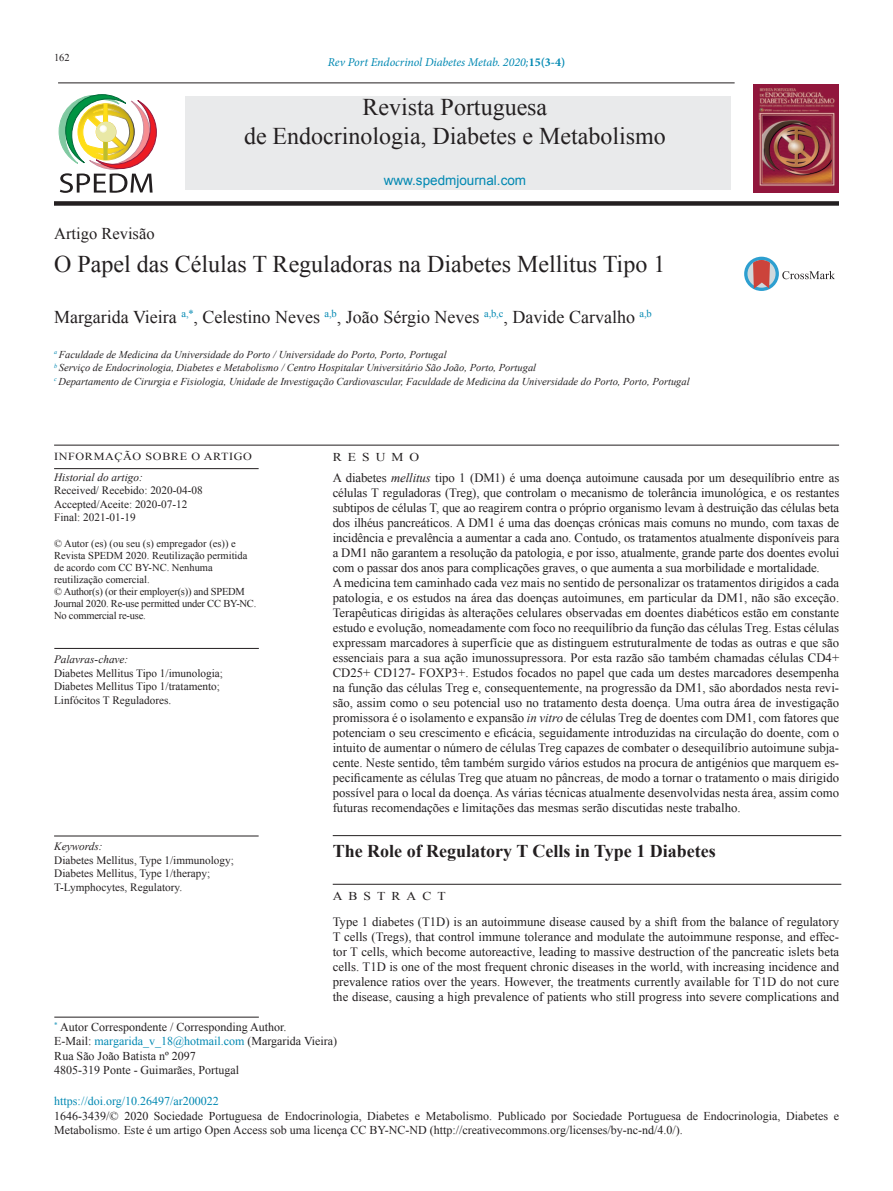
<style>
.page{position:relative;width:893px;height:1191px;background:#fff}
.page>*{position:absolute;margin:0;border:0;box-sizing:border-box;transform-origin:0 0}
.t1{font:24px/28.8px "Times New Roman";color:#231f20;text-align:center}
.t2{font:18px "Times New Roman";color:#231f20}
.t3{font:700 18px "Times New Roman";color:#231f20}
.t4{font:16.5px "Times New Roman";color:#231f20}
.t5{font:13.5px "Arial";color:#0088b2}
.t6{font:12.75px/15px "Times New Roman";color:#231f20}
.t7{font:12px/14.4px "Times New Roman";color:#231f20}
.t8{font:italic 12px "Minion Pro";letter-spacing:-.005em;color:#0088b2}
.t9{font:12px "Times New Roman";color:#0088b2}
.t10{font:12px "Times New Roman";letter-spacing:.45em;color:#231f20;scale:1.12 1}
.t11{font:12px "Times New Roman";color:#231f20;scale:1.12 1}
.t12{font:11.25px/13.5px "Times New Roman";color:#231f20}
.t13{font:italic 11.25px "Times New Roman";color:#231f20}
.t14{font:10.8px "Times New Roman";letter-spacing:.05em;color:#231f20;scale:1.13 1}
.t15{font:italic 10.5px/13.5px "Times New Roman";color:#231f20}
.t16{font:10.5px/12px "Times New Roman";color:#231f20}
.s1{font-weight:700;font-style:normal}
.s2{font-style:italic}
.s3{color:#0088b2}
</style>
<div class="page">
<hr style="left:58px;top:83px;width:677px;height:1px;background:#231f20">
<div style="left:54px;top:201px;width:785px;height:5px;background:#231f20"></div>
<div style="left:185px;top:96px;width:545px;height:94px;background:#e9eaeb"></div>
<img style="left:754px;top:84px;width:85px;height:108px">
<svg style="left:59px;top:94px;width:98px;height:99px"></svg>
<div style="left:744px;top:257px;width:35px;height:34px;background:#2d9fd0;border-radius:50%"></div>
<svg style="left:747px;top:260px;width:29px;height:28px"></svg>
<svg style="left:753px;top:260px;width:17px;height:29px"></svg>
<svg style="left:782px;top:271px;width:53px;height:8px"></svg>
<hr style="left:54px;top:445px;width:785px;height:1px;background:#231f20">
<hr style="left:54px;top:468px;width:205px;height:1px;background:#231f20">
<hr style="left:333px;top:835px;width:508px;height:1px;background:#231f20">
<hr style="left:54px;top:1017px;width:205px;height:1px;background:#231f20">
<hr style="left:54px;top:648px;width:205px;height:1px;background:#231f20">
<hr style="left:54px;top:835px;width:205px;height:1px;background:#231f20">
<hr style="left:333px;top:884px;width:508px;height:1px;background:#231f20">
<p class="t16" style="left:54px;top:52px;width:17px">162</p>
<p class="t8" style="left:328px;top:54px;width:239px">Rev Port Endocrinol Diabetes Metab. 2020;<span class="s1">15(3-4)</span></p>
<h1 class="t1" style="left:244px;top:92px;width:423px">Revista Portuguesa<br>de Endocrinologia, Diabetes e Metabolismo</h1>
<p class="t5" style="left:384px;top:173px;width:144px">www.spedmjournal.com</p>
<p class="t4" style="left:54px;top:223px;width:102px">Artigo Revisão</p>
<h1 class="t1" style="left:54px;top:249px;width:613px">O Papel das Células T Reguladoras na Diabetes Mellitus Tipo 1</h1>
<h2 class="t2" style="left:54px;top:304px;width:599px">Margarida Vieira <sup>a,*</sup>, Celestino Neves <sup>a,b</sup>, João Sérgio Neves <sup>a,b,c</sup>, Davide Carvalho <sup>a,b</sup></h2>
<p class="t15" style="left:54px;top:347px;width:637px"><sup>a</sup> Faculdade de Medicina da Universidade do Porto / Universidade do Porto, Porto, Portugal<br><sup>b</sup> Serviço de Endocrinologia, Diabetes e Metabolismo / Centro Hospitalar Universitário São João, Porto, Portugal<br><sup>c</sup> Departamento de Cirurgia e Fisiologia, Unidade de Investigação Cardiovascular, Faculdade de Medicina da Universidade do Porto, Porto, Portugal</p>
<p class="t14" style="left:54px;top:449px;width:177px">INFORMAÇÃO SOBRE O ARTIGO</p>
<p class="t11" style="left:333px;top:449px;width:79px">RESUMO</p>
<p class="t6" style="left:333px;top:470px;width:508px">A diabetes <span class="s2">mellitus</span> tipo 1 (DM1) é uma doença autoimune causada por um desequilíbrio entre as células T reguladoras (Treg), que controlam o mecanismo de tolerância imunológica, e os restantes subtipos de células T, que ao reagirem contra o próprio organismo levam à destruição das células beta dos ilhéus pancreáticos. A DM1 é uma das doenças crónicas mais comuns no mundo, com taxas de incidência e prevalência a aumentar a cada ano. Contudo, os tratamentos atualmente disponíveis para a DM1 não garantem a resolução da patologia, e por isso, atualmente, grande parte dos doentes evolui com o passar dos anos para complicações graves, o que aumenta a sua morbilidade e mortalidade.<br>A medicina tem caminhado cada vez mais no sentido de personalizar os tratamentos dirigidos a cada patologia, e os estudos na área das doenças autoimunes, em particular da DM1, não são exceção.<br>Terapêuticas dirigidas às alterações celulares observadas em doentes diabéticos estão em constante estudo e evolução, nomeadamente com foco no reequilíbrio da função das células Treg. Estas células expressam marcadores à superfície que as distinguem estruturalmente de todas as outras e que são essenciais para a sua ação imunossupressora. Por esta razão são também chamadas células CD4+ CD25+ CD127- FOXP3+. Estudos focados no papel que cada um destes marcadores desempenha na função das células Treg e, consequentemente, na progressão da DM1, são abordados nesta revi&shy;são, assim como o seu potencial uso no tratamento desta doença. Uma outra área de investigação promissora é o isolamento e expansão <span class="s2">in vitro</span> de células Treg de doentes com DM1, com fatores que potenciam o seu crescimento e eficácia, seguidamente introduzidas na circulação do doente, com o intuito de aumentar o número de células Treg capazes de combater o desequilíbrio autoimune subja&shy;cente. Neste sentido, têm também surgido vários estudos na procura de antigénios que marquem es&shy;pecificamente as células Treg que atuam no pâncreas, de modo a tornar o tratamento o mais dirigido possível para o local da doença. As várias técnicas atualmente desenvolvidas nesta área, assim como futuras recomendações e limitações das mesmas serão discutidas neste trabalho.</p>
<p class="t13" style="left:54px;top:469px;width:90px">Historial do artigo:</p>
<p class="t12" style="left:54px;top:484px;width:150px">Received/ Recebido: 2020-04-08<br>Accepted/Aceite: 2020-07-12<br>Final: 2021-01-19</p>
<p class="t16" style="left:54px;top:537px;width:204px">© Autor (es) (ou seu (s) empregador (es)) e Revista SPEDM 2020. Reutilização permitida de acordo com CC BY-NC. Nenhuma reutilização comercial.<br>© Author(s) (or their employer(s)) and SPEDM Journal 2020. Re-use permitted under CC BY-NC.<br>No commercial re-use.</p>
<p class="t13" style="left:54px;top:651px;width:76px">Palavras-chave:</p>
<p class="t12" style="left:54px;top:666px;width:171px">Diabetes Mellitus Tipo 1/imunologia;<br>Diabetes Mellitus Tipo 1/tratamento;<br>Linfócitos T Reguladores.</p>
<p class="t13" style="left:54px;top:839px;width:50px">Keywords:</p>
<p class="t12" style="left:54px;top:853px;width:181px">Diabetes Mellitus, Type 1/immunology;<br>Diabetes Mellitus, Type 1/therapy;<br>T-Lymphocytes, Regulatory.</p>
<h2 class="t3" style="left:333px;top:839px;width:385px">The Role of Regulatory T Cells in Type 1 Diabetes</h2>
<p class="t10" style="left:333px;top:888px;width:102px">ABSTRACT</p>
<p class="t6" style="left:333px;top:914px;width:508px;text-align:justify">Type 1 diabetes (T1D) is an autoimmune disease caused by a shift from the balance of regulatory T cells (Tregs), that control immune tolerance and modulate the autoimmune response, and effec&shy;tor T cells, which become autoreactive, leading to massive destruction of the pancreatic islets beta cells. T1D is one of the most frequent chronic diseases in the world, with increasing incidence and prevalence ratios over the years. However, the treatments currently available for T1D do not cure the disease, causing a high prevalence of patients who still progress into severe complications and</p>
<p class="t7" style="left:54px;top:1019px;width:284px"><sup>*</sup> Autor Correspondente / Corresponding Author.<br>E-Mail: <span class="s3">margarida_v_18@hotmail.com</span> (Margarida Vieira)<br>Rua São João Batista nº 2097<br>4805-319 Ponte - Guimarães, Portugal</p>
<p class="t9" style="left:54px;top:1093px;width:166px">https://doi.org/10.26497/ar200022</p>
<p class="t7" style="left:54px;top:1108px;width:786px">1646-3439/© 2020 Sociedade Portuguesa de Endocrinologia, Diabetes e Metabolismo. Publicado por Sociedade Portuguesa de Endocrinologia, Diabetes e<br>Metabolismo. Este é um artigo Open Access sob uma licença CC BY-NC-ND (http://creativecommons.org/licenses/by-nc-nd/4.0/).</p>
</div>
